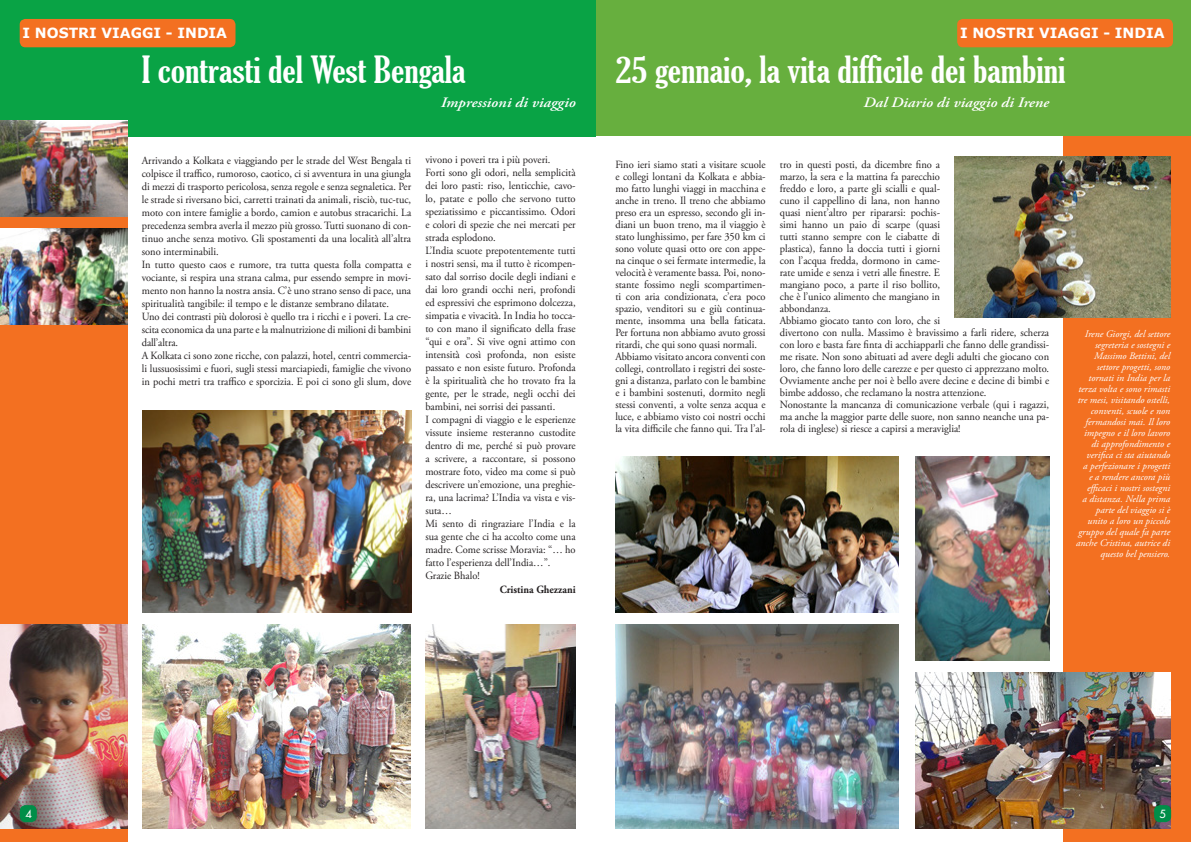
<style>
.page{position:relative;width:1191px;height:842px;background:#fff}
.page>*{position:absolute;margin:0;border:0;box-sizing:border-box;transform-origin:0 0}
.t1{font:extra-condensed 36px "Gloucester";color:#fff;scale:1.17 1}
.t2{font:italic 600 14.4px "Adobe Garamond Pro";color:#fff;scale:1.11 1}
.t3{font:700 14px "Verdana";color:#fff}
.t4{font:11px/13px "Adobe Garamond Pro";color:#231f20;scale:.95 1}
.t5{font:700 11px "Adobe Garamond Pro";color:#231f20;scale:.94 1}
.t6{font:11px "Futura";color:#fff}
.t7{font:italic 10px/11px "Adobe Garamond Pro";color:#fff;text-align:right}
</style>
<div class="page">
<div style="left:1063px;top:0;width:128px;height:842px;background:#f37021"></div>
<div style="left:0;top:136px;width:128px;height:706px;background:#f37021"></div>
<div style="left:595px;top:0;width:596px;height:136px;background:#67af3e"></div>
<div style="left:0;top:0;width:595px;height:136px;background:#09a345"></div>
<div style="left:20px;top:19px;width:215px;height:28px;background:#f37021;border-radius:6px"></div>
<div style="left:957px;top:19px;width:216px;height:28px;background:#f37021;border-radius:6px"></div>
<img style="left:142px;top:624px;width:269px;height:204px">
<img style="left:0;top:624px;width:128px;height:204px">
<img style="left:0;top:120px;width:128px;height:96px">
<img style="left:425px;top:624px;width:150px;height:204px">
<img style="left:142px;top:410px;width:269px;height:202px">
<img style="left:0;top:228px;width:128px;height:96px">
<img style="left:615px;top:624px;width:284px;height:204px">
<img style="left:916px;top:456px;width:133px;height:204px">
<img style="left:954px;top:156px;width:216px;height:162px">
<img style="left:916px;top:672px;width:254px;height:156px">
<img style="left:615px;top:456px;width:284px;height:156px">
<div style="left:1154px;top:805px;width:17px;height:17px;background:#008e48;border-radius:6px"></div>
<div style="left:20px;top:805px;width:17px;height:17px;background:#008e48;border-radius:6px"></div>
<p class="t3" style="left:23px;top:24px;width:206px">I NOSTRI VIAGGI - INDIA</p>
<p class="t3" style="left:960px;top:24px;width:206px">I NOSTRI VIAGGI - INDIA</p>
<h1 class="t1" style="left:142px;top:50px;width:278px">I contrasti del West Bengala</h1>
<h1 class="t1" style="left:615px;top:50px;width:386px">25 gennaio, la vita difficile dei bambini</h1>
<h2 class="t2" style="left:441px;top:94px;width:123px">Impressioni di viaggio</h2>
<h2 class="t2" style="left:863px;top:94px;width:169px">Dal Diario di viaggio di Irene</h2>
<p class="t3" style="left:23px;top:25px;width:115px">L'ESPERIENZA</p>
<p class="t3" style="left:1054px;top:25px;width:115px">L'ESPERIENZA</p>
<h1 class="t1" style="left:142px;top:48px;width:36px">???</h1>
<h1 class="t1" style="left:615px;top:46px;width:36px">???</h1>
<h2 class="t2" style="left:865px;top:92px;width:16px">???</h2>
<p class="t4" style="left:142px;top:154px;width:285px">Arrivando a Kolkata e viaggiando per le strade del West Bengala ti colpisce il traffico, rumoroso, caotico, ci si avventura in una giungla di mezzi di trasporto pericolosa, senza regole e senza segnaletica. Per le strade si riversano bici, carretti trainati da animali, risciò, tuc-tuc, moto con intere famiglie a bordo, camion e autobus stracarichi. La precedenza sembra averla il mezzo più grosso. Tutti suonano di con&shy;tinuo anche senza motivo. Gli spostamenti da una località all’altra sono interminabili.<br>In tutto questo caos e rumore, tra tutta questa folla compatta e vociante, si respira una strana calma, pur essendo sempre in movi&shy;mento non hanno la nostra ansia. C’è uno strano senso di pace, una spiritualità tangibile: il tempo e le distanze sembrano dilatate.<br>Uno dei contrasti più dolorosi è quello tra i ricchi e i poveri. La cre&shy;scita economica da una parte e la malnutrizione di milioni di bambini dall’altra.<br>A Kolkata ci sono zone ricche, con palazzi, hotel, centri commercia&shy;li lussuosissimi e fuori, sugli stessi marciapiedi, famiglie che vivono in pochi metri tra traffico e sporcizia. E poi ci sono gli slum, dove</p>
<p class="t4" style="left:425px;top:154px;width:160px">vivono i poveri tra i più poveri.<br>Forti sono gli odori, nella semplicità dei loro pasti: riso, lenticchie, cavo&shy;lo, patate e pollo che servono tutto speziatissimo e piccantissimo. Odori e colori di spezie che nei mercati per strada esplodono.<br>L’India scuote prepotentemente tutti i nostri sensi, ma il tutto è ricompen&shy;sato dal sorriso docile degli indiani e dai loro grandi occhi neri, profondi ed espressivi che esprimono dolcezza, simpatia e vivacità. In India ho tocca&shy;to con mano il significato della frase “qui e ora”. Si vive ogni attimo con intensità così profonda, non esiste passato e non esiste futuro. Profonda è la spiritualità che ho trovato fra la gente, per le strade, negli occhi dei bambini, nei sorrisi dei passanti.<br>I compagni di viaggio e le esperienze vissute insieme resteranno custodite dentro di me, perché si può provare a scrivere, a raccontare, si possono mostrare foto, video ma come si può descrivere un’emozione, una preghie&shy;ra, una lacrima? L’India va vista e vis&shy;suta…<br>Mi sento di ringraziare l’India e la sua gente che ci ha accolto come una madre. Come scrisse Moravia: “… ho fatto l’esperienza dell’India…”.<br>Grazie Bhalo!</p>
<p class="t5" style="left:500px;top:583px;width:82px">Cristina Ghezzani</p>
<p class="t4" style="left:615px;top:159px;width:160px;line-height:12px">Fino ieri siamo stati a visitare scuole e collegi lontani da Kolkata e abbia&shy;mo fatto lunghi viaggi in macchina e anche in treno. Il treno che abbiamo preso era un espresso, secondo gli in&shy;diani un buon treno, ma il viaggio è stato lunghissimo, per fare 350 km ci sono volute quasi otto ore con appe&shy;na cinque o sei fermate intermedie, la velocità è veramente bassa. Poi, nono&shy;stante fossimo negli scompartimen&shy;ti con aria condizionata, c’era poco spazio, venditori su e giù continua&shy;mente, insomma una bella faticata.<br>Per fortuna non abbiamo avuto grossi ritardi, che qui sono quasi normali.<br>Abbiamo visitato ancora conventi con collegi, controllato i registri dei soste&shy;gni a distanza, parlato con le bambine e i bambini sostenuti, dormito negli stessi conventi, a volte senza acqua e luce, e abbiamo visto coi nostri occhi la vita difficile che fanno qui. Tra l’al-</p>
<p class="t4" style="left:780px;top:159px;width:285px;line-height:12px">tro in questi posti, da dicembre fino a<br>marzo, la sera e la mattina fa parecchio<br>freddo e loro, a parte gli scialli e qual-<br>cuno il cappellino di lana, non hanno<br>quasi nient’altro per ripararsi: pochis-<br>simi hanno un paio di scarpe (quasi<br>tutti stanno sempre con le ciabatte di<br>plastica), fanno la doccia tutti i giorni<br>con l’acqua fredda, dormono in came-<br>rate umide e senza i vetri alle finestre. E<br>mangiano poco, a parte il riso bollito,<br>che è l’unico alimento che mangiano in<br>abbondanza.<br>Abbiamo giocato tanto con loro, che si<br>divertono con nulla. Massimo è bravissimo a farli ridere, scherza con loro e basta fare finta di acchiapparli che fanno delle grandissi&shy;me risate. Non sono abituati ad avere degli adulti che giocano con loro, che fanno loro delle carezze e per questo ci apprezzano molto.<br>Ovviamente anche per noi è bello avere decine e decine di bimbi e bimbe addosso, che reclamano la nostra attenzione.<br>Nonostante la mancanza di comunicazione verbale (qui i ragazzi, ma anche la maggior parte delle suore, non sanno neanche una pa&shy;rola di inglese) si riesce a capirsi a meraviglia!</p>
<p class="t7" style="left:1076px;top:328px;width:95px">Irene Giorgi, del settore segreteria e sostegni e<br>Massimo Bettini, del settore progetti, sono tornati in India per la terza volta e sono rimasti tre mesi, visitando ostelli, conventi, scuole e non fermandosi mai. Il loro impegno e il loro lavoro di approfondimento e verifica ci sta aiutando<br>a perfezionare i progetti<br>e a rendere ancora più efficaci i nostri sostegni<br>a distanza. Nella prima parte del viaggio si è unito a loro un piccolo gruppo del quale fa parte anche Cristina, autrice di questo bel pensiero.</p>
<p class="t6" style="left:25px;top:807px;width:8px">4</p>
<p class="t6" style="left:1159px;top:807px;width:8px">5</p>
</div>
